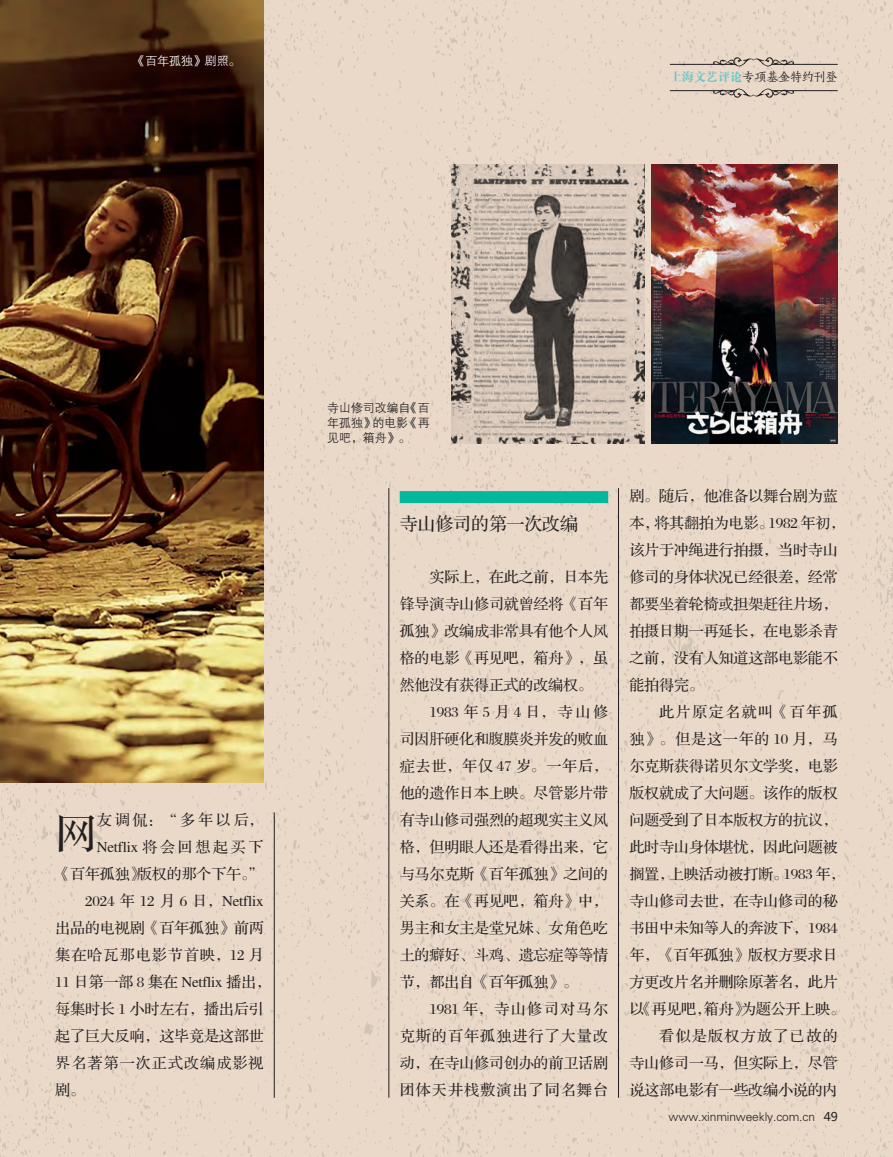
<style>
.page{position:relative;width:893px;height:1157px;background:#fff}
.page>*{position:absolute;margin:0;border:0;box-sizing:border-box;transform-origin:0 0}
.t1{font:42px "FZS3 JW GB1 0";color:#231f20}
.t2{font:18px "FZS3 K GBK1 0";letter-spacing:-.01em;color:#231f20}
.t3{font:15px "FZS3 JW GB1 0";letter-spacing:-.01em;color:#231f20}
.t4{font:15px "FZS3 JW GB1 0";letter-spacing:.075em;color:#231f20}
.t5{font:15px "FZS3 JW GB1 0";letter-spacing:.18em;color:#231f20}
.t6{font:15px "FZS3 JW GB1 0";letter-spacing:.06em;color:#231f20}
.t7{font:15px "FZS3 JW GB1 0";letter-spacing:.055em;color:#231f20}
.t8{font:15px "FZS3 JW GB1 0";letter-spacing:.095em;color:#231f20}
.t9{font:15px "FZS3 JW GB1 0";letter-spacing:.1em;color:#231f20}
.t10{font:15px "FZS3 JW GB1 0";letter-spacing:.09em;color:#231f20}
.t11{font:12.15px "FZSKBXKJW GB1 0";letter-spacing:-.025em;color:#231f20}
.t12{font:12px "FZXH1 JW GB1 0";letter-spacing:-.01em;color:#231f20}
.t13{font:12px/15px "FZZDXJW GB1 0";letter-spacing:-.01em;color:#231f20;text-align:justify}
.t14{font:12px "FZZDXJW GB1 0";letter-spacing:-.01em;color:#fff}
.s1{font-family:"FZDBSJW GB1 0";color:#63c8cf}
.s2{font-family:"Microsoft Ya Hei"}
</style>
<div class="page">
<svg style="left:0;top:782px;width:13px;height:375px;background:#e7d6c6"></svg>
<svg style="left:886px;top:0;width:7px;height:207px"></svg>
<div style="left:623px;top:1101px;width:267px;height:56px;background:#ead8c8"></div>
<div style="left:623px;top:923px;width:270px;height:178px;background:#ead8c8"></div>
<div style="left:621px;top:711px;width:264px;height:214px;background:#ead8c8"></div>
<div style="left:621px;top:490px;width:272px;height:221px;background:#ead8c8"></div>
<div style="left:621px;top:222px;width:272px;height:268px;background:#ead8c8"></div>
<svg style="left:264px;top:0;width:622px;height:226px;background:#e5d3c3"></svg>
<div style="left:13px;top:716px;width:610px;height:441px;background:#ead8c8"></div>
<div style="left:264px;top:175px;width:357px;height:545px;background:#ead8c8"></div>
<div style="left:264px;top:2px;width:355px;height:173px;background:#ead8c8"></div>
<img style="left:0;top:0;width:264px;height:782px">
<div style="left:400px;top:491px;width:208px;height:12px;background:#03b89d"></div>
<hr style="left:389px;top:488px;width:1px;height:609px;background:#231f20">
<hr style="left:618px;top:488px;width:1px;height:609px;background:#231f20">
<hr style="left:274px;top:812px;width:1px;height:285px;background:#231f20">
<img style="left:652px;top:165px;width:186px;height:279px">
<img style="left:451px;top:165px;width:193px;height:279px">
<p class="t14" style="left:134px;top:55px;width:109px">《百年孤独》剧照。</p>
<p class="t11" style="left:670px;top:71px;width:169px"><span class="s1">上海文艺评论</span>专项基金特约刊登</p>
<p class="t1" style="left:55px;top:812px;width:44px">网</p>
<p class="t3" style="left:97px;top:812px;width:168px">友调侃：“多年以后，</p>
<p class="t5" style="left:97px;top:839px;width:168px">Netflix将会回想起买下</p>
<p class="t3" style="left:55px;top:866px;width:210px">《百年孤独》版权的那个下午。”</p>
<p class="t3" style="left:85px;top:893px;width:180px">2024 年 12 月 6 日，Netflix</p>
<p class="t3" style="left:55px;top:920px;width:210px">出品的电视剧《百年孤独》前两</p>
<p class="t4" style="left:55px;top:947px;width:210px">集在哈瓦那电影节首映，12 月</p>
<p class="t3" style="left:55px;top:974px;width:217px">11 日第一部 8 集在 Netflix 播出，</p>
<p class="t3" style="left:55px;top:1001px;width:210px">每集时长 1 小时左右，播出后引</p>
<p class="t3" style="left:55px;top:1028px;width:210px">起了巨大反响，这毕竟是这部世</p>
<p class="t4" style="left:55px;top:1055px;width:210px">界名著第一次正式改编成影视</p>
<p class="t3" style="left:55px;top:1082px;width:31px">剧。</p>
<p class="t13" style="left:327px;top:401px;width:104px">寺山修司改编自《百年孤独》的电影《再见吧，箱舟》。</p>
<p class="t2" style="left:400px;top:515px;width:180px">寺山修司的第一次改编</p>
<p class="t3" style="left:429px;top:569px;width:180px">实际上，在此之前，日本先</p>
<p class="t3" style="left:400px;top:596px;width:210px">锋导演寺山修司就曾经将《百年</p>
<p class="t3" style="left:400px;top:623px;width:210px">孤独》改编成非常具有他个人风</p>
<p class="t3" style="left:400px;top:650px;width:210px">格的电影《再见吧，箱舟》，虽</p>
<p class="t3" style="left:400px;top:677px;width:195px">然他没有获得正式的改编权。</p>
<p class="t3" style="left:429px;top:704px;width:180px">1983 年 5 月 4 日，寺山修</p>
<p class="t3" style="left:400px;top:731px;width:210px">司因肝硬化和腹膜炎并发的败血</p>
<p class="t6" style="left:400px;top:758px;width:210px">症去世，年仅 47 岁。一年后，</p>
<p class="t3" style="left:400px;top:785px;width:210px">他的遗作日本上映。尽管影片带</p>
<p class="t3" style="left:400px;top:812px;width:210px">有寺山修司强烈的超现实主义风</p>
<p class="t3" style="left:400px;top:839px;width:210px">格，但明眼人还是看得出来，它</p>
<p class="t3" style="left:400px;top:866px;width:210px">与马尔克斯《百年孤独》之间的</p>
<p class="t3" style="left:400px;top:893px;width:210px">关系。在《再见吧，箱舟》中，</p>
<p class="t3" style="left:400px;top:920px;width:210px">男主和女主是堂兄妹、女角色吃</p>
<p class="t3" style="left:400px;top:947px;width:210px">土的癖好、斗鸡、遗忘症等等情</p>
<p class="t3" style="left:400px;top:974px;width:180px">节，都出自《百年孤独》。</p>
<p class="t8" style="left:429px;top:1001px;width:180px">1981 年，寺山修司对马尔</p>
<p class="t4" style="left:400px;top:1028px;width:210px">克斯的百年孤独进行了大量改</p>
<p class="t3" style="left:400px;top:1055px;width:210px">动，在寺山修司创办的前卫话剧</p>
<p class="t4" style="left:400px;top:1082px;width:210px">团体天井栈敷演出了同名舞台</p>
<p class="t3" style="left:629px;top:488px;width:210px">剧。随后，他准备以舞台剧为蓝</p>
<p class="t3" style="left:629px;top:515px;width:217px">本，将其翻拍为电影。1982 年初，</p>
<p class="t3" style="left:629px;top:542px;width:210px">该片于冲绳进行拍摄，当时寺山</p>
<p class="t3" style="left:629px;top:569px;width:210px">修司的身体状况已经很差，经常</p>
<p class="t3" style="left:629px;top:596px;width:210px">都要坐着轮椅或担架赶往片场，</p>
<p class="t3" style="left:629px;top:623px;width:210px">拍摄日期一再延长，在电影杀青</p>
<p class="t3" style="left:629px;top:650px;width:210px">之前，没有人知道这部电影能不</p>
<p class="t3" style="left:629px;top:677px;width:76px">能拍得完。</p>
<p class="t9" style="left:659px;top:704px;width:180px">此片原定名就叫《百年孤</p>
<p class="t7" style="left:629px;top:731px;width:210px">独》。但是这一年的 10 月，马</p>
<p class="t3" style="left:629px;top:758px;width:210px">尔克斯获得诺贝尔文学奖，电影</p>
<p class="t3" style="left:629px;top:785px;width:210px">版权就成了大问题。该作的版权</p>
<p class="t3" style="left:629px;top:812px;width:210px">问题受到了日本版权方的抗议，</p>
<p class="t3" style="left:629px;top:839px;width:210px">此时寺山身体堪忧，因此问题被</p>
<p class="t3" style="left:629px;top:866px;width:217px">搁置，上映活动被打断。1983 年，</p>
<p class="t3" style="left:629px;top:893px;width:210px">寺山修司去世，在寺山修司的秘</p>
<p class="t3" style="left:629px;top:920px;width:210px">书田中未知等人的奔波下，1984</p>
<p class="t3" style="left:629px;top:947px;width:210px">年，《百年孤独》版权方要求日</p>
<p class="t3" style="left:629px;top:974px;width:210px">方更改片名并删除原著名，此片</p>
<p class="t3" style="left:629px;top:1001px;width:217px">以《再见吧，箱舟》为题公开上映。</p>
<p class="t10" style="left:659px;top:1028px;width:180px">看似是版权方放了已故的</p>
<p class="t3" style="left:629px;top:1055px;width:210px">寺山修司一马，但实际上，尽管</p>
<p class="t3" style="left:629px;top:1082px;width:210px">说这部电影有一些改编小说的内</p>
<p class="t12" style="left:669px;top:1109px;width:171px">www.xinminweekly.com.cn <span class="s2">49</span></p>
</div>
